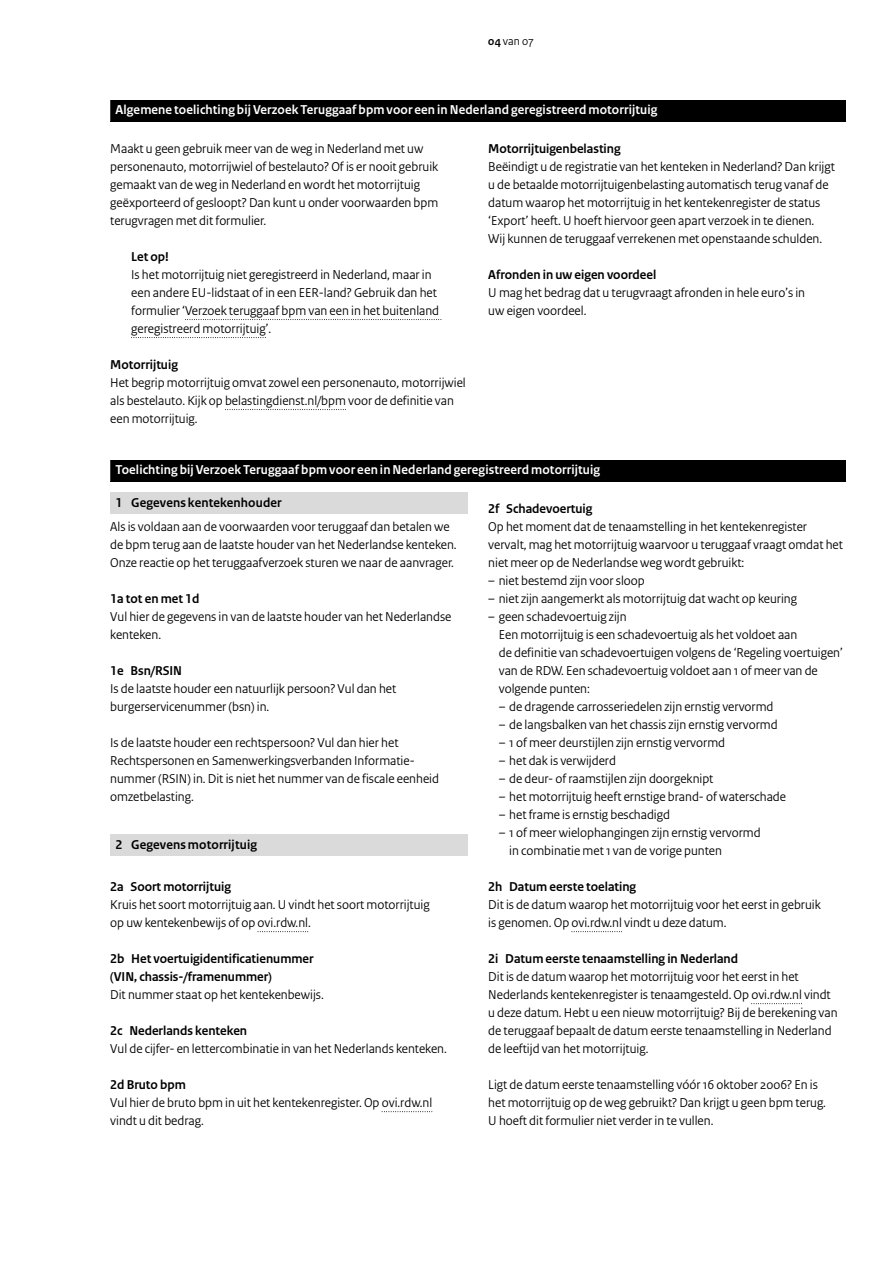
<style>
.page{position:relative;width:893px;height:1263px;background:#fff}
.page>*{position:absolute;margin:0;border:0;box-sizing:border-box;transform-origin:0 0}
.Gebruiksaanwijzing{font:13.5px/18px "Rijksoverheid Sans Heading";color:#000}
.Gebruiksaanwijzing_witregel{font:13.5px/18px "Rijksoverheid Sans Heading";color:#000}
.Tussenkop_toelichting{font:700 13.5px/18px "Rijksoverheid Sans Heading";color:#000}
.Let_op_tekst{font:13.5px/18px "Rijksoverheid Sans Heading";color:#000}
.KOP_D{font:700 13.5px "Rijksoverheid Sans Heading";letter-spacing:.01em;color:#fff}
.Tussenkop{font:700 13.5px "Rijksoverheid Sans Heading";color:#000}
.KOP_C_20{font:700 13.5px "Rijksoverheid Sans Heading";letter-spacing:.01em;color:#000}
.Tussenkop_Let_op{font:700 13.5px "Rijksoverheid Sans Heading";color:#000}
.t1{font:12px "Rijksoverheid Sans Heading";color:#000}
.s1{font-weight:700}
</style>
<div class="page">
<div style="left:110px;top:100px;width:735px;height:21px;background:#000"></div>
<svg style="left:185px;top:319px;width:256px;height:1px"></svg>
<svg style="left:131px;top:337px;width:135px;height:1px"></svg>
<svg style="left:225px;top:409px;width:121px;height:1px"></svg>
<div style="left:110px;top:460px;width:735px;height:21px;background:#000"></div>
<div style="left:110px;top:492px;width:357px;height:22px;background:#dadada"></div>
<div style="left:110px;top:834px;width:357px;height:22px;background:#dadada"></div>
<svg style="left:258px;top:931px;width:50px;height:1px"></svg>
<svg style="left:382px;top:1111px;width:50px;height:1px"></svg>
<svg style="left:571px;top:931px;width:51px;height:1px"></svg>
<svg style="left:751px;top:1003px;width:51px;height:1px"></svg>
<p class="t1" style="left:488px;top:34px;width:47px"><span class="s1">04</span> van 07</p>
<h2 class="KOP_D" style="left:116px;top:102px;width:543px">Algemene toelichting bij Verzoek Teruggaaf bpm voor een in Nederland geregistreerd motorrijtuig</h2>
<p class="Gebruiksaanwijzing" style="left:110px;top:140px;width:330px">Maakt u geen gebruik meer van de weg in Nederland met uw personenauto, motorrijwiel of bestelauto? Of is er nooit gebruik gemaakt van de weg in Nederland en wordt het motorrijtuig geëxporteerd of gesloopt? Dan kunt u onder voorwaarden bpm terugvragen met dit formulier.</p>
<h3 class="Tussenkop_Let_op" style="left:131px;top:249px;width:39px">Let op!</h3>
<p class="Let_op_tekst" style="left:131px;top:266px;width:309px">Is het motorrijtuig niet geregistreerd in Nederland, maar in een andere EU-lidstaat of in een EER-land? Gebruik dan het formulier ‘Verzoek teruggaaf bpm van een in het buitenland geregistreerd motorrijtuig’.</p>
<h3 class="Tussenkop" style="left:110px;top:357px;width:69px">Motorrijtuig</h3>
<p class="Gebruiksaanwijzing" style="left:110px;top:374px;width:357px">Het begrip motorrijtuig omvat zowel een personenauto, motorrijwiel als bestelauto. Kijk op belastingdienst.nl/bpm voor de definitie van een motorrijtuig.</p>
<h3 class="Tussenkop" style="left:488px;top:141px;width:134px">Motorrijtuigenbelasting</h3>
<p class="Gebruiksaanwijzing" style="left:488px;top:158px;width:348px">Beëindigt u de registratie van het kenteken in Nederland? Dan krijgt u de betaalde motorrijtuigenbelasting automatisch terug vanaf de datum waarop het motorrijtuig in het kentekenregister de status ‘Export’ heeft. U hoeft hiervoor geen apart verzoek in te dienen.<br>Wij kunnen de teruggaaf verrekenen met openstaande schulden.</p>
<h3 class="Tussenkop" style="left:488px;top:267px;width:169px">Afronden in uw eigen voordeel</h3>
<p class="Gebruiksaanwijzing" style="left:488px;top:284px;width:318px">U mag het bedrag dat u terugvraagt afronden in hele euro’s in uw eigen voordeel.</p>
<h2 class="KOP_D" style="left:116px;top:462px;width:486px">Toelichting bij Verzoek Teruggaaf bpm voor een in Nederland geregistreerd motorrijtuig</h2>
<h3 class="KOP_C_20" style="left:116px;top:495px;width:168px">1 Gegevens kentekenhouder</h3>
<p class="Gebruiksaanwijzing" style="left:110px;top:518px;width:348px">Als is voldaan aan de voorwaarden voor teruggaaf dan betalen we de bpm terug aan de laatste houder van het Nederlandse kenteken.<br>Onze reactie op het teruggaafverzoek sturen we naar de aanvrager.</p>
<h4 class="Tussenkop_toelichting" style="left:110px;top:590px;width:91px">1a tot en met 1d</h4>
<p class="Gebruiksaanwijzing" style="left:110px;top:608px;width:343px">Vul hier de gegevens in van de laatste houder van het Nederlandse kenteken.</p>
<h4 class="Tussenkop_toelichting" style="left:110px;top:662px;width:73px">1e Bsn/RSIN</h4>
<p class="Gebruiksaanwijzing" style="left:110px;top:680px;width:288px">Is de laatste houder een natuurlijk persoon? Vul dan het burgerservicenummer (bsn) in.</p>
<p class="Gebruiksaanwijzing_witregel" style="left:110px;top:734px;width:330px">Is de laatste houder een rechtspersoon? Vul dan hier het Rechtspersonen en Samenwerkingsverbanden Informatie&shy;nummer (RSIN) in. Dit is niet het nummer van de fiscale eenheid omzetbelasting.</p>
<h3 class="KOP_C_20" style="left:116px;top:837px;width:143px">2 Gegevens motorrijtuig</h3>
<h4 class="Tussenkop_toelichting" style="left:110px;top:878px;width:122px">2a Soort motorrijtuig</h4>
<p class="Gebruiksaanwijzing" style="left:110px;top:896px;width:321px">Kruis het soort motorrijtuig aan. U vindt het soort motorrijtuig op uw kentekenbewijs of op ovi.rdw.nl.</p>
<h4 class="Tussenkop_toelichting" style="left:110px;top:950px;width:205px">2b Het voertuigidentificatienummer (VIN, chassis-/framenummer)</h4>
<p class="Gebruiksaanwijzing" style="left:110px;top:986px;width:215px">Dit nummer staat op het kentekenbewijs.</p>
<h4 class="Tussenkop_toelichting" style="left:110px;top:1022px;width:138px">2c Nederlands kenteken</h4>
<p class="Gebruiksaanwijzing" style="left:110px;top:1040px;width:338px">Vul de cijfer- en lettercombinatie in van het Nederlands kenteken.</p>
<h4 class="Tussenkop_toelichting" style="left:110px;top:1076px;width:77px">2d Bruto bpm</h4>
<p class="Gebruiksaanwijzing" style="left:110px;top:1094px;width:323px">Vul hier de bruto bpm in uit het kentekenregister. Op ovi.rdw.nl vindt u dit bedrag.</p>
<h4 class="Tussenkop_toelichting" style="left:488px;top:500px;width:106px">2f Schadevoertuig</h4>
<p class="Gebruiksaanwijzing" style="left:488px;top:518px;width:356px">Op het moment dat de tenaamstelling in het kentekenregister vervalt, mag het motorrijtuig waarvoor u teruggaaf vraagt omdat het niet meer op de Nederlandse weg wordt gebruikt:</p>
<p class="Gebruiksaanwijzing" style="left:488px;top:572px;width:158px">– niet bestemd zijn voor sloop</p>
<p class="Gebruiksaanwijzing" style="left:488px;top:590px;width:310px">– niet zijn aangemerkt als motorrijtuig dat wacht op keuring</p>
<p class="Gebruiksaanwijzing" style="left:499px;top:608px;width:346px;text-indent:-10px">– geen schadevoertuig zijn<br>Een motorrijtuig is een schadevoertuig als het voldoet aan<br>de definitie van schadevoertuigen volgens de ‘Regeling voertuigen’ van de RDW. Een schadevoertuig voldoet aan 1 of meer van de volgende punten:</p>
<p class="Gebruiksaanwijzing" style="left:499px;top:698px;width:276px">– de dragende carrosseriedelen zijn ernstig vervormd</p>
<p class="Gebruiksaanwijzing" style="left:499px;top:716px;width:280px">– de langsbalken van het chassis zijn ernstig vervormd</p>
<p class="Gebruiksaanwijzing" style="left:499px;top:734px;width:228px">– 1 of meer deurstijlen zijn ernstig vervormd</p>
<p class="Gebruiksaanwijzing" style="left:499px;top:752px;width:119px">– het dak is verwijderd</p>
<p class="Gebruiksaanwijzing" style="left:499px;top:770px;width:216px">– de deur- of raamstijlen zijn doorgeknipt</p>
<p class="Gebruiksaanwijzing" style="left:499px;top:788px;width:289px">– het motorrijtuig heeft ernstige brand- of waterschade</p>
<p class="Gebruiksaanwijzing" style="left:499px;top:806px;width:173px">– het frame is ernstig beschadigd</p>
<p class="Gebruiksaanwijzing" style="left:509px;top:824px;width:253px;text-indent:-10px">– 1 of meer wielophangingen zijn ernstig vervormd in combinatie met 1 van de vorige punten</p>
<h4 class="Tussenkop_toelichting" style="left:488px;top:878px;width:149px">2h Datum eerste toelating</h4>
<p class="Gebruiksaanwijzing" style="left:488px;top:896px;width:334px">Dit is de datum waarop het motorrijtuig voor het eerst in gebruik is genomen. Op ovi.rdw.nl vindt u deze datum.</p>
<h4 class="Tussenkop_toelichting" style="left:488px;top:950px;width:251px">2i Datum eerste tenaamstelling in Nederland</h4>
<p class="Gebruiksaanwijzing" style="left:488px;top:968px;width:351px">Dit is de datum waarop het motorrijtuig voor het eerst in het Nederlands kentekenregister is tenaamgesteld. Op ovi.rdw.nl vindt u deze datum. Hebt u een nieuw motorrijtuig? Bij de berekening van de teruggaaf bepaalt de datum eerste tenaamstelling in Nederland de leeftijd van het motorrijtuig.</p>
<p class="Gebruiksaanwijzing_witregel" style="left:488px;top:1076px;width:339px">Ligt de datum eerste tenaamstelling vóór 16 oktober 2006? En is het motorrijtuig op de weg gebruikt? Dan krijgt u geen bpm terug.<br>U hoeft dit formulier niet verder in te vullen.</p>
</div>
